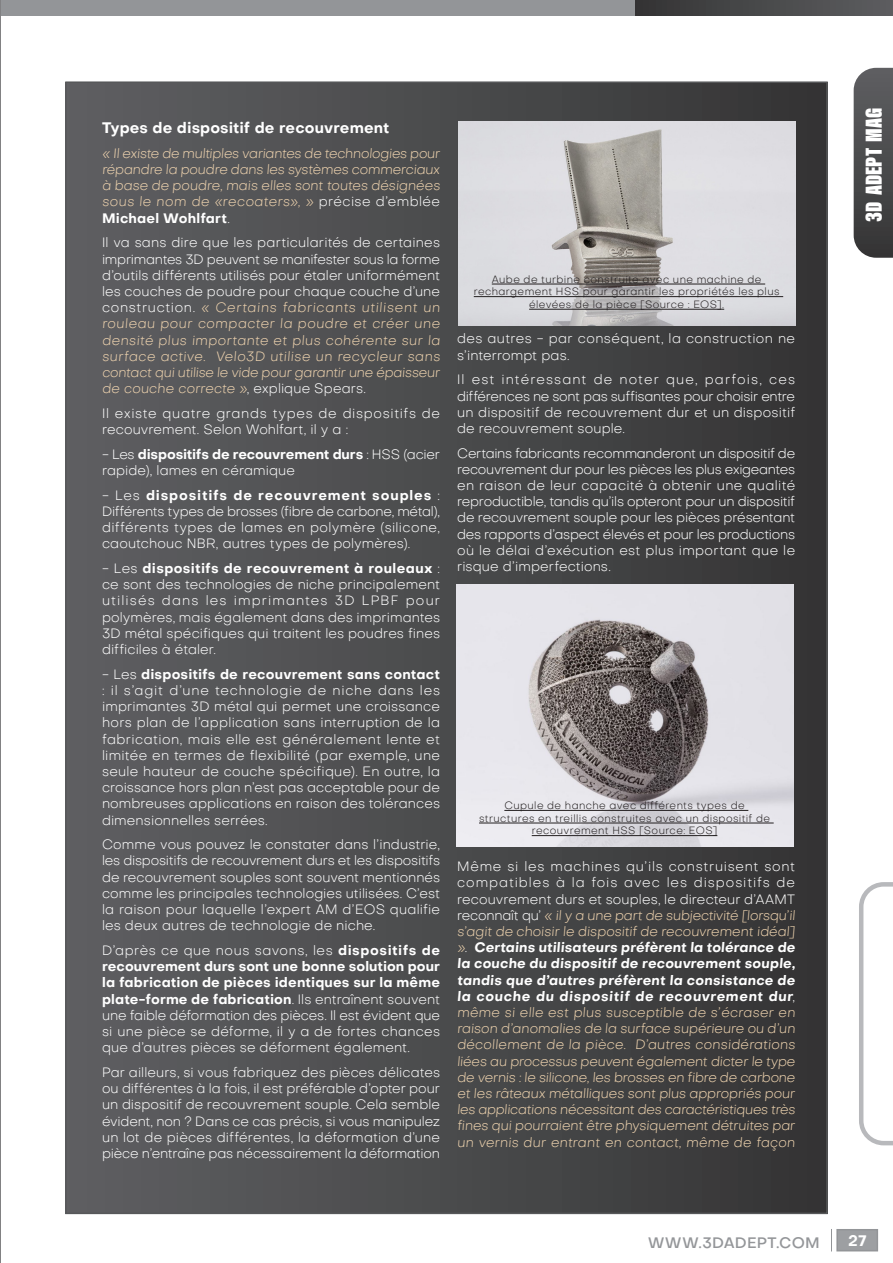
<style>
.page{position:relative;width:893px;height:1263px;background:#fff}
.page>*{position:absolute;margin:0;border:0;box-sizing:border-box;transform-origin:0 0}
.t1{font:24px "Acumin Variable Concept";letter-spacing:-.22em;color:#fff}
.style_ymar_de_paragr{font:700 15px "Objective";letter-spacing:.005em;color:#fff}
.t2{font:500 15px "Objective";letter-spacing:.01em;color:#949699}
.style_ymar_de_paragr-2{font:300 13.5px/16.2px "Objective";letter-spacing:.01em;color:#fff;text-align:justify}
.style_ymar_de_paragr-3{font:italic 300 13.5px/16.2px "Objective";color:#ecd1ad;text-align:justify}
.style_ymar_de_paragr-4{font:300 13.5px/16.2px "Objective";letter-spacing:.035em;color:#fff}
.style_ymar_de_paragr-5{font:300 10.5px/12.6px "Objective";letter-spacing:.035em;color:#231f20;text-align:center}
.s1{font-style:normal;color:#fff}
.s2{font-weight:700;font-style:normal;color:#fff}
.s3{font-weight:700}
.s4{font-weight:700;color:#fff}
</style>
<div class="page">
<hr style="left:0;top:0;width:1px;height:1263px;background:#57585a">
<svg style="left:635px;top:0;width:258px;height:15px;background:#48484a"></svg>
<div style="left:1px;top:0;width:634px;height:15px;background:#939598"></div>
<div style="left:66px;top:82px;width:761px;height:1131px;background:linear-gradient(to right,#5f6062,#343435)"></div>
<div style="left:837px;top:1230px;width:40px;height:21px;background:#9d9fa2"></div>
<div style="left:836px;top:1229px;width:42px;height:22px;border:2px solid #939598"></div>
<svg style="left:831px;top:1229px;width:1px;height:22px"></svg>
<img style="left:458px;top:122px;width:337px;height:203px">
<hr style="left:492px;top:284px;width:273px;height:1px;background:#231f20">
<hr style="left:474px;top:296px;width:309px;height:1px;background:#231f20">
<hr style="left:529px;top:309px;width:195px;height:1px;background:#231f20">
<img style="left:456px;top:584px;width:337px;height:263px">
<hr style="left:504px;top:810px;width:244px;height:1px;background:#231f20">
<hr style="left:479px;top:823px;width:295px;height:1px;background:#231f20">
<hr style="left:532px;top:835px;width:185px;height:1px;background:#231f20">
<svg style="left:854px;top:68px;width:39px;height:190px;background:#4e4f50"></svg>
<svg style="left:859px;top:882px;width:34px;height:263px"></svg>
<p class="style_ymar_de_paragr" style="left:102px;top:117px;width:289px">Types de dispositif de recouvrement</p>
<p class="style_ymar_de_paragr-3" style="left:102px;top:145px;width:340px">« Il existe de multiples variantes de technologies pour répandre la poudre dans les systèmes commerciaux à base de poudre, mais elles sont toutes désignées sous le nom de «recoaters», » <span class="s1">précise d’emblée </span><span class="s2">Michael Wohlfart</span><span class="s1">.</span></p>
<p class="style_ymar_de_paragr-3" style="left:102px;top:234px;width:340px"><span class="s1">Il va sans dire que les particularités de certaines imprimantes 3D peuvent se manifester sous la forme d’outils différents utilisés pour étaler uniformément les couches de poudre pour chaque couche d’une construction.</span> « Certains fabricants utilisent un rouleau pour compacter la poudre et créer une densité plus importante et plus cohérente sur la surface active. Velo3D utilise un recycleur sans contact qui utilise le vide pour garantir une épaisseur de couche correcte »<span class="s1">, explique Spears.</span></p>
<p class="style_ymar_de_paragr-4" style="left:102px;top:405px;width:340px">Il existe quatre grands types de dispositifs de recouvrement. Selon Wohlfart, il y a :</p>
<p class="style_ymar_de_paragr-2" style="left:102px;top:446px;width:340px">- Les <span class="s3">dispositifs de recouvrement durs</span> : HSS (acier rapide), lames en céramique</p>
<p class="style_ymar_de_paragr-2" style="left:102px;top:487px;width:340px">- Les <span class="s3">dispositifs de recouvrement souples</span> :<br>Différents types de brosses (fibre de carbone, métal), différents types de lames en polymère (silicone, caoutchouc NBR, autres types de polymères).</p>
<p class="style_ymar_de_paragr-2" style="left:102px;top:560px;width:340px">- Les <span class="s3">dispositifs de recouvrement à rouleaux</span> : ce sont des technologies de niche principalement utilisés dans les imprimantes 3D LPBF pour polymères, mais également dans des imprimantes 3D métal spécifiques qui traitent les poudres fines difficiles à étaler.</p>
<p class="style_ymar_de_paragr-2" style="left:102px;top:666px;width:340px">- Les <span class="s3">dispositifs de recouvrement sans contact </span>: il s’agit d’une technologie de niche dans les imprimantes 3D métal qui permet une croissance hors plan de l’application sans interruption de la fabrication, mais elle est généralement lente et limitée en termes de flexibilité (par exemple, une seule hauteur de couche spécifique). En outre, la croissance hors plan n’est pas acceptable pour de nombreuses applications en raison des tolérances dimensionnelles serrées.</p>
<p class="style_ymar_de_paragr-2" style="left:102px;top:836px;width:340px">Comme vous pouvez le constater dans l’industrie, les dispositifs de recouvrement durs et les dispositifs de recouvrement souples sont souvent mentionnés comme les principales technologies utilisées. C’est la raison pour laquelle l’expert AM d’EOS qualifie les deux autres de technologie de niche.</p>
<p class="style_ymar_de_paragr-2" style="left:102px;top:942px;width:340px">D’après ce que nous savons, les <span class="s3">dispositifs de recouvrement durs sont une bonne solution pour la fabrication de pièces identiques sur la même plate-forme de fabrication</span>. Ils entraînent souvent une faible déformation des pièces. Il est évident que si une pièce se déforme, il y a de fortes chances que d’autres pièces se déforment également.</p>
<p class="style_ymar_de_paragr-2" style="left:102px;top:1064px;width:340px">Par ailleurs, si vous fabriquez des pièces délicates ou différentes à la fois, il est préférable d’opter pour un dispositif de recouvrement souple. Cela semble évident, non ? Dans ce cas précis, si vous manipulez un lot de pièces différentes, la déformation d’une pièce n’entraîne pas nécessairement la déformation</p>
<p class="style_ymar_de_paragr-5" style="left:474px;top:273px;width:307px">Aube de turbine construite avec une machine de rechargement HSS pour garantir les propriétés les plus élevées de la pièce [Source : EOS].</p>
<p class="style_ymar_de_paragr-2" style="left:457px;top:330px;width:339px">des autres - par conséquent, la construction ne s’interrompt pas.</p>
<p class="style_ymar_de_paragr-2" style="left:457px;top:371px;width:340px">Il est intéressant de noter que, parfois, ces différences ne sont pas suffisantes pour choisir entre un dispositif de recouvrement dur et un dispositif de recouvrement souple.</p>
<p class="style_ymar_de_paragr-2" style="left:457px;top:445px;width:340px">Certains fabricants recommanderont un dispositif de recouvrement dur pour les pièces les plus exigeantes en raison de leur capacité à obtenir une qualité reproductible, tandis qu’ils opteront pour un dispositif de recouvrement souple pour les pièces présentant des rapports d’aspect élevés et pour les productions où le délai d’exécution est plus important que le risque d’imperfections.</p>
<p class="style_ymar_de_paragr-5" style="left:479px;top:799px;width:292px">Cupule de hanche avec différents types de structures en treillis construites avec un dispositif de recouvrement HSS [Source: EOS]</p>
<p class="style_ymar_de_paragr-3" style="left:457px;top:858px;width:340px"><span class="s1">Même si les machines qu’ils construisent sont compatibles à la fois avec les dispositifs de recouvrement durs et souples, le directeur d’AAMT reconnaît qu’</span> « il y a une part de subjectivité [lorsqu’il s’agit de choisir le dispositif de recouvrement idéal] »<span class="s1">.</span> <span class="s4">Certains utilisateurs préfèrent la tolérance de la couche du dispositif de recouvrement souple, tandis que d’autres préfèrent la consistance de la couche du dispositif de recouvrement dur</span><span class="s1">, </span>même si elle est plus susceptible de s’écraser en raison d’anomalies de la surface supérieure ou d’un décollement de la pièce. D’autres considérations liées au processus peuvent également dicter le type de vernis : le silicone, les brosses en fibre de carbone et les râteaux métalliques sont plus appropriés pour les applications nécessitant des caractéristiques très fines qui pourraient être physiquement détruites par un vernis dur entrant en contact, même de façon</p>
<p class="t1" style="left:857px;top:222px;width:122px;rotate:-90deg">3DADEPTMAG</p>
<p class="t2" style="left:648px;top:1232px;width:174px">WWW.3DADEPT.COM</p>
<p class="style_ymar_de_paragr" style="left:848px;top:1230px;width:20px">27</p>
</div>
